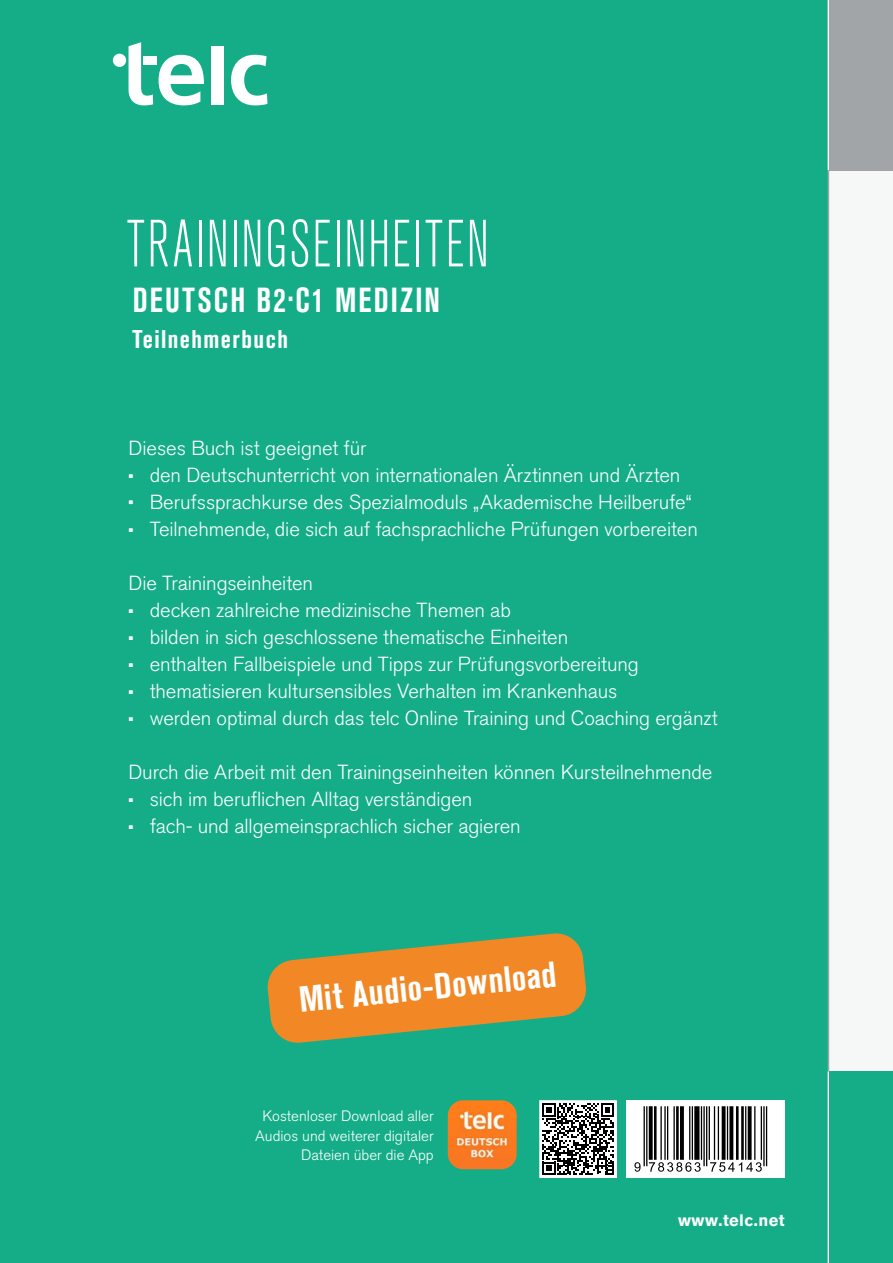
<style>
.page{position:relative;width:893px;height:1263px;background:#f6f7f7}
.page>*{position:absolute;margin:0;border:0;box-sizing:border-box;transform-origin:0 0}
._11_Fließtext{font:300 condensed 66px "Akzidenz Grotesk Pro";letter-spacing:.035em;color:#fff;scale:.85 1}
._11_Fließtext-2{font:700 condensed 36px "Akzidenz Grotesk Pro";color:#fff}
._000_HeftTyp{font:700 condensed 34.5px "Akzidenz Grotesk Pro";letter-spacing:.07em;color:#fff;scale:.9 1}
._000_HeftTyp-2{font:700 condensed 25.5px "Akzidenz Grotesk Pro";letter-spacing:.055em;color:#fff}
._11_Fließtext-3{font:300 20.25px "Akzidenz Grotesk Pro";letter-spacing:-.005em;color:#fff}
.t1{font:700 16.5px "Akzidenz Grotesk Pro";letter-spacing:.025em;color:#fff}
.U4_normal{font:300 15px/19.5px "Akzidenz Grotesk Pro";color:#fff;text-align:right}
.s1{font-family:"Akzidenz Grotesk Pro Super";font-weight:400}
</style>
<div class="page">
<div style="left:0;top:0;width:830px;height:1263px;background:#14ad88"></div>
<hr style="left:828px;top:0;width:1px;height:170px;background:#fff">
<hr style="left:828px;top:1071px;width:1px;height:192px;background:#fff">
<div style="left:829px;top:0;width:64px;height:170px;background:#a1a5a7"></div>
<svg style="left:129px;top:42px;width:24px;height:63px"></svg>
<svg style="left:159px;top:55px;width:45px;height:50px"></svg>
<div style="left:211px;top:46px;width:12px;height:58px;background:#fff"></div>
<svg style="left:231px;top:55px;width:36px;height:50px"></svg>
<div style="left:113px;top:54px;width:13px;height:13px;background:#fff;border-radius:50%"></div>
<div style="left:144px;top:56px;width:13px;height:9px;background:#fff"></div>
<svg style="left:266px;top:932px;width:321px;height:112px;background:#b19241"></svg>
<img style="left:448px;top:1100px;width:69px;height:69px">
<div style="left:540px;top:1101px;width:76px;height:76px;background:#fff"></div>
<svg style="left:542px;top:1103px;width:72px;height:72px"></svg>
<div style="left:539px;top:1100px;width:78px;height:78px;border:1px solid #fff"></div>
<div style="left:626px;top:1100px;width:158px;height:78px;background:#fff"></div>
<svg style="left:634px;top:1106px;width:133px;height:66px"></svg>
<div style="left:829px;top:1071px;width:64px;height:192px;background:#14ad88"></div>
<p class="_11_Fließtext" style="left:127px;top:200px;width:427px">TRAININGSEINHEITEN</p>
<p class="_000_HeftTyp" style="left:133px;top:278px;width:343px">DEUTSCH B2·C1 MEDIZIN</p>
<p class="_000_HeftTyp-2" style="left:132px;top:323px;width:157px">Teilnehmerbuch</p>
<p class="_11_Fließtext-3" style="left:128px;top:434px;width:240px">Dieses Buch ist geeignet für</p>
<p class="_11_Fließtext-3" style="left:128px;top:461px;width:554px"><span class="s1">·</span> den Deutschunterricht von internationalen Ärztinnen und Ärzten</p>
<p class="_11_Fließtext-3" style="left:128px;top:488px;width:565px"><span class="s1">·</span> Berufssprachkurse des Spezialmoduls „Akademische Heilberufe“</p>
<p class="_11_Fließtext-3" style="left:128px;top:515px;width:571px"><span class="s1">·</span> Teilnehmende, die sich auf fachsprachliche Prüfungen vorbereiten</p>
<p class="_11_Fließtext-3" style="left:128px;top:569px;width:186px">Die Trainingseinheiten</p>
<p class="_11_Fließtext-3" style="left:128px;top:596px;width:384px"><span class="s1">·</span> decken zahlreiche medizinische Themen ab</p>
<p class="_11_Fließtext-3" style="left:128px;top:623px;width:441px"><span class="s1">·</span> bilden in sich geschlossene thematische Einheiten</p>
<p class="_11_Fließtext-3" style="left:128px;top:650px;width:512px"><span class="s1">·</span> enthalten Fallbeispiele und Tipps zur Prüfungsvorbereitung</p>
<p class="_11_Fließtext-3" style="left:128px;top:677px;width:490px"><span class="s1">·</span> thematisieren kultursensibles Verhalten im Krankenhaus</p>
<p class="_11_Fließtext-3" style="left:128px;top:704px;width:591px"><span class="s1">·</span> werden optimal durch das telc Online Training und Coaching ergänzt</p>
<p class="_11_Fließtext-3" style="left:128px;top:758px;width:585px">Durch die Arbeit mit den Trainingseinheiten können Kursteilnehmende</p>
<p class="_11_Fließtext-3" style="left:128px;top:785px;width:345px"><span class="s1">·</span> sich im beruflichen Alltag verständigen</p>
<p class="_11_Fließtext-3" style="left:128px;top:812px;width:394px"><span class="s1">·</span> fach- und allgemeinsprachlich sicher agieren</p>
<p class="_11_Fließtext-2" style="left:297px;top:977px;width:260px;rotate:-6deg">Mit Audio-Download</p>
<p class="U4_normal" style="left:255px;top:1106px;width:180px">Kostenloser Download aller<br>Audios und weiterer digitaler<br>Dateien über die App</p>
<p class="t1" style="left:678px;top:1210px;width:108px">www.telc.net</p>
</div>
